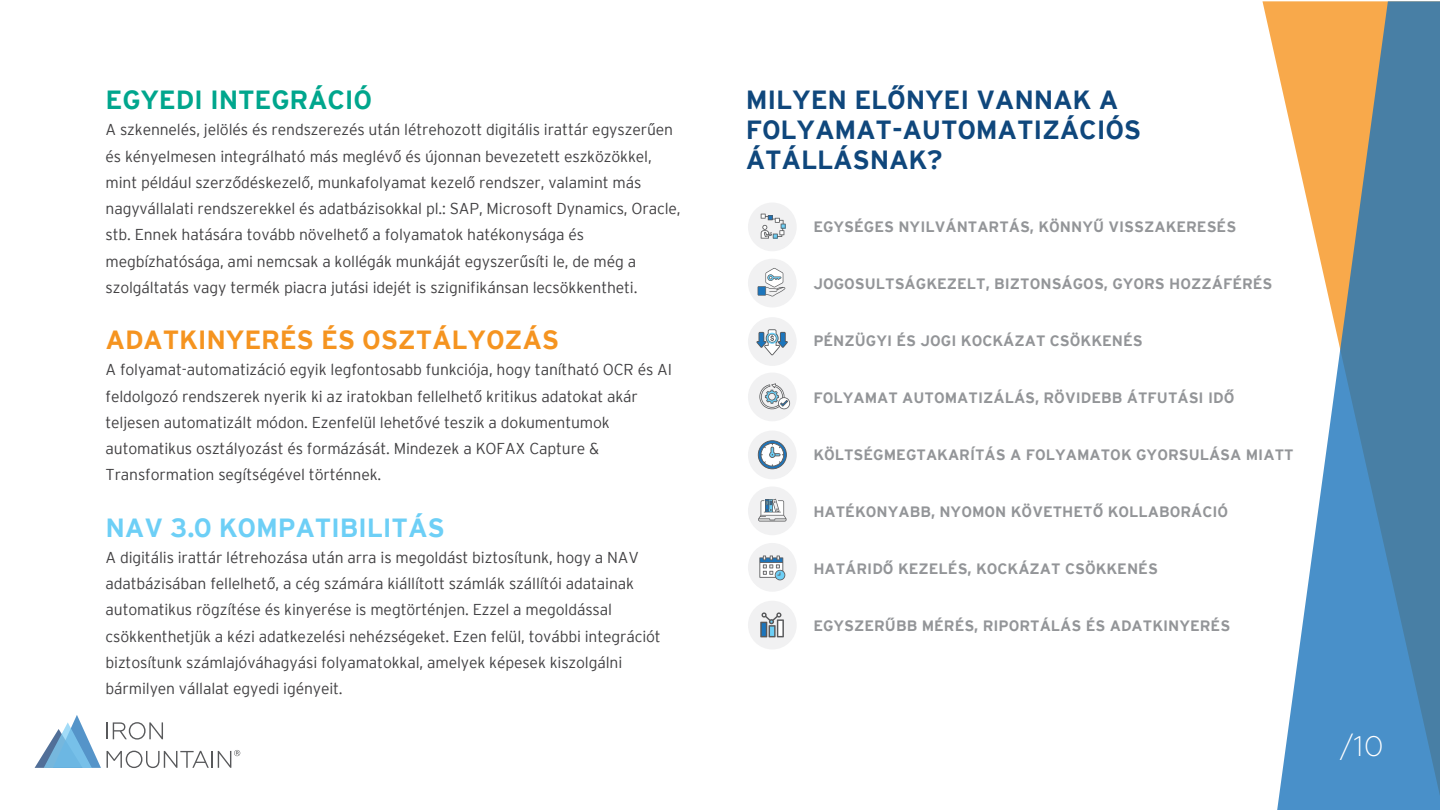
<style>
.page{position:relative;width:1440px;height:810px;background:#fff}
.page>*{position:absolute;margin:0;border:0;box-sizing:border-box;transform-origin:0 0}
.t1{font:300 28.35px "Geometria";color:#fff}
.t2{font:300 26.25px/30px "Interstate";letter-spacing:-.01em;color:#0f477c}
.t3{font:300 26.25px "Interstate";letter-spacing:-.01em;color:#f59420}
.t4{font:300 26.25px "Interstate";letter-spacing:-.01em;color:#6dcff6}
.t5{font:300 26.25px "Interstate";letter-spacing:-.01em;color:#00a68d}
.t6{font:300 15.75px/26.2px "Interstate 2";letter-spacing:-.01em;color:#414042}
.t7{font:300 15px "Interstate";color:#939598}
</style>
<div class="page">
<div style="left:748px;top:259px;width:49px;height:49px;background:#f1f1f2;border-radius:50%"></div>
<svg style="left:758px;top:268px;width:27px;height:29px"></svg>
<svg style="left:1277px;top:1px;width:163px;height:809px"></svg>
<svg style="left:35px;top:715px;width:66px;height:53px"></svg>
<svg style="left:107px;top:722px;width:56px;height:18px"></svg>
<svg style="left:107px;top:750px;width:133px;height:18px"></svg>
<div style="left:748px;top:203px;width:49px;height:48px;background:#f1f1f2;border-radius:50%"></div>
<svg style="left:761px;top:214px;width:25px;height:25px"></svg>
<div style="left:748px;top:317px;width:49px;height:49px;background:#f1f1f2;border-radius:50%"></div>
<svg style="left:756px;top:329px;width:32px;height:26px"></svg>
<div style="left:748px;top:431px;width:49px;height:48px;background:#f1f1f2;border-radius:50%"></div>
<svg style="left:758px;top:440px;width:29px;height:29px"></svg>
<div style="left:748px;top:543px;width:49px;height:49px;background:#f1f1f2;border-radius:50%"></div>
<svg style="left:759px;top:556px;width:26px;height:24px"></svg>
<div style="left:748px;top:601px;width:49px;height:48px;background:#f1f1f2;border-radius:50%"></div>
<svg style="left:760px;top:612px;width:24px;height:25px"></svg>
<div style="left:748px;top:487px;width:49px;height:48px;background:#f1f1f2;border-radius:50%"></div>
<svg style="left:758px;top:499px;width:28px;height:23px"></svg>
<div style="left:748px;top:373px;width:49px;height:48px;background:#f1f1f2;border-radius:50%"></div>
<svg style="left:759px;top:383px;width:31px;height:26px"></svg>
<h2 class="t5" style="left:106px;top:85px;width:268px">EGYEDI INTEGRÁCIÓ</h2>
<p class="t6" style="left:106px;top:117px;width:577px">A szkennelés, jelölés és rendszerezés után létrehozott digitális irattár egyszerűen és kényelmesen integrálható más meglévő és újonnan bevezetett eszközökkel, mint például szerződéskezelő, munkafolyamat kezelő rendszer, valamint más nagyvállalati rendszerekkel és adatbázisokkal pl.: SAP, Microsoft Dynamics, Oracle, stb. Ennek hatására tovább növelhető a folyamatok hatékonysága és megbízhatósága, ami nemcsak a kollégák munkáját egyszerűsíti le, de még a szolgáltatás vagy termék piacra jutási idejét is szignifikánsan lecsökkentheti.</p>
<h2 class="t3" style="left:106px;top:325px;width:455px">ADATKINYERÉS ÉS OSZTÁLYOZÁS</h2>
<p class="t6" style="left:106px;top:357px;width:568px">A folyamat-automatizáció egyik legfontosabb funkciója, hogy tanítható OCR és AI feldolgozó rendszerek nyerik ki az iratokban fellelhető kritikus adatokat akár teljesen automatizált módon. Ezenfelül lehetővé teszik a dokumentumok automatikus osztályozást és formázását. Mindezek a KOFAX Capture &amp; Transformation segítségével történnek.</p>
<h2 class="t4" style="left:106px;top:513px;width:341px">NAV 3.0 KOMPATIBILITÁS</h2>
<p class="t6" style="left:106px;top:544px;width:557px">A digitális irattár létrehozása után arra is megoldást biztosítunk, hogy a NAV adatbázisában fellelhető, a cég számára kiállított számlák szállítói adatainak automatikus rögzítése és kinyerése is megtörténjen. Ezzel a megoldással csökkenthetjük a kézi adatkezelési nehézségeket. Ezen felül, további integrációt biztosítunk számlajóváhagyási folyamatokkal, amelyek képesek kiszolgálni bármilyen vállalat egyedi igényeit.</p>
<h2 class="t2" style="left:746px;top:85px;width:397px">MILYEN ELŐNYEI VANNAK A<br>FOLYAMAT-AUTOMATIZÁCIÓS<br>ÁTÁLLÁSNAK?</h2>
<p class="t7" style="left:813px;top:219px;width:424px">EGYSÉGES NYILVÁNTARTÁS, KÖNNYŰ VISSZAKERESÉS</p>
<p class="t7" style="left:813px;top:276px;width:461px">JOGOSULTSÁGKEZELT, BIZTONSÁGOS, GYORS HOZZÁFÉRÉS</p>
<p class="t7" style="left:813px;top:333px;width:331px">PÉNZÜGYI ÉS JOGI KOCKÁZAT CSÖKKENÉS</p>
<p class="t7" style="left:813px;top:390px;width:423px">FOLYAMAT AUTOMATIZÁLÁS, RÖVIDEBB ÁTFUTÁSI IDŐ</p>
<p class="t7" style="left:813px;top:447px;width:482px">KÖLTSÉGMEGTAKARÍTÁS A FOLYAMATOK GYORSULÁSA MIATT</p>
<p class="t7" style="left:813px;top:504px;width:416px">HATÉKONYABB, NYOMON KÖVETHETŐ KOLLABORÁCIÓ</p>
<p class="t7" style="left:813px;top:561px;width:346px">HATÁRIDŐ KEZELÉS, KOCKÁZAT CSÖKKENÉS</p>
<p class="t7" style="left:813px;top:618px;width:418px">EGYSZERŰBB MÉRÉS, RIPORTÁLÁS ÉS ADATKINYERÉS</p>
<h1 class="t1" style="left:1340px;top:730px;width:46px">/10</h1>
</div>
